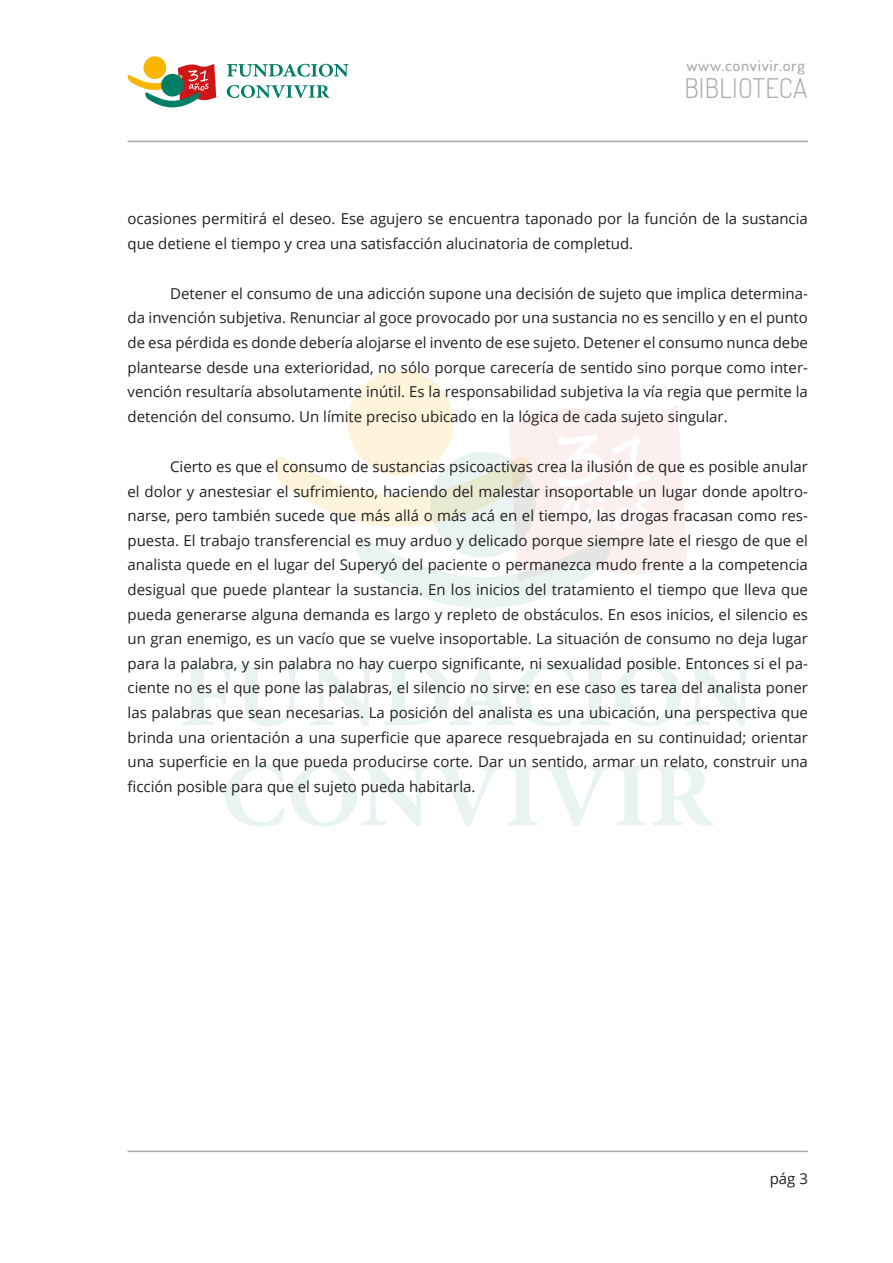
<style>
.page{position:relative;width:893px;height:1263px;background:#fff}
.page>*{position:absolute;margin:0;border:0;box-sizing:border-box;transform-origin:0 0}
.t1{font:300 27px "Dosis";letter-spacing:.01em;color:#a8a9ad}
.Texto{font:15px/24.6px "Open Sans";color:#231f20;text-align:justify}
.t2{font:500 15px "Dosis";letter-spacing:.04em;color:#a8a9ad;scale:1.1 1}
</style>
<div class="page">
<div style="left:348px;top:370px;width:106px;height:106px;background:#fef4dc;border-radius:50%"></div>
<svg style="left:183px;top:665px;width:47px;height:60px"></svg>
<svg style="left:236px;top:664px;width:518px;height:62px"></svg>
<svg style="left:225px;top:764px;width:60px;height:63px"></svg>
<svg style="left:291px;top:764px;width:211px;height:63px"></svg>
<svg style="left:508px;top:766px;width:29px;height:59px"></svg>
<svg style="left:544px;top:766px;width:66px;height:60px"></svg>
<svg style="left:616px;top:766px;width:30px;height:59px"></svg>
<svg style="left:653px;top:766px;width:61px;height:60px"></svg>
<svg style="left:273px;top:403px;width:414px;height:205px"></svg>
<svg style="left:143px;top:56px;width:23px;height:23px"></svg>
<svg style="left:128px;top:62px;width:88px;height:45px"></svg>
<svg style="left:227px;top:64px;width:121px;height:13px"></svg>
<svg style="left:227px;top:85px;width:102px;height:13px"></svg>
<hr style="left:128px;top:1150px;width:680px;height:2px;background:#a8a9ad">
<hr style="left:128px;top:141px;width:680px;height:1px;background:#a8a9ad">
<p class="t2" style="left:686px;top:56px;width:109px">www.convivir.org</p>
<h1 class="t1" style="left:684px;top:70px;width:125px">BIBLIOTECA</h1>
<p class="Texto" style="left:128px;top:206px;width:682px">ocasiones permitirá el deseo. Ese agujero se encuentra taponado por la función de la sustancia que detiene el tiempo y crea una satisfacción alucinatoria de completud.</p>
<p class="Texto" style="left:128px;top:281px;width:682px;text-indent:43px">Detener el consumo de una adicción supone una decisión de sujeto que implica determina&shy;da invención subjetiva. Renunciar al goce provocado por una sustancia no es sencillo y en el punto de esa pérdida es donde debería alojarse el invento de ese sujeto. Detener el consumo nunca debe plantearse desde una exterioridad, no sólo porque carecería de sentido sino porque como inter&shy;vención resultaría absolutamente inútil. Es la responsabilidad subjetiva la vía regia que permite la detención del consumo. Un límite preciso ubicado en la lógica de cada sujeto singular.</p>
<p class="Texto" style="left:128px;top:454px;width:682px;text-indent:43px">Cierto es que el consumo de sustancias psicoactivas crea la ilusión de que es posible anular el dolor y anestesiar el sufrimiento, haciendo del malestar insoportable un lugar donde apoltro&shy;narse, pero también sucede que más allá o más acá en el tiempo, las drogas fracasan como res&shy;puesta. El trabajo transferencial es muy arduo y delicado porque siempre late el riesgo de que el analista quede en el lugar del Superyó del paciente o permanezca mudo frente a la competencia desigual que puede plantear la sustancia. En los inicios del tratamiento el tiempo que lleva que pueda generarse alguna demanda es largo y repleto de obstáculos. En esos inicios, el silencio es un gran enemigo, es un vacío que se vuelve insoportable. La situación de consumo no deja lugar para la palabra, y sin palabra no hay cuerpo significante, ni sexualidad posible. Entonces si el pa&shy;ciente no es el que pone las palabras, el silencio no sirve: en ese caso es tarea del analista poner las palabras que sean necesarias. La posición del analista es una ubicación, una perspectiva que brinda una orientación a una superficie que aparece resquebrajada en su continuidad; orientar una superficie en la que pueda producirse corte. Dar un sentido, armar un relato, construir una ficción posible para que el sujeto pueda habitarla.</p>
<p class="Texto" style="left:770px;top:1165px;width:40px">pág 3</p>
</div>
